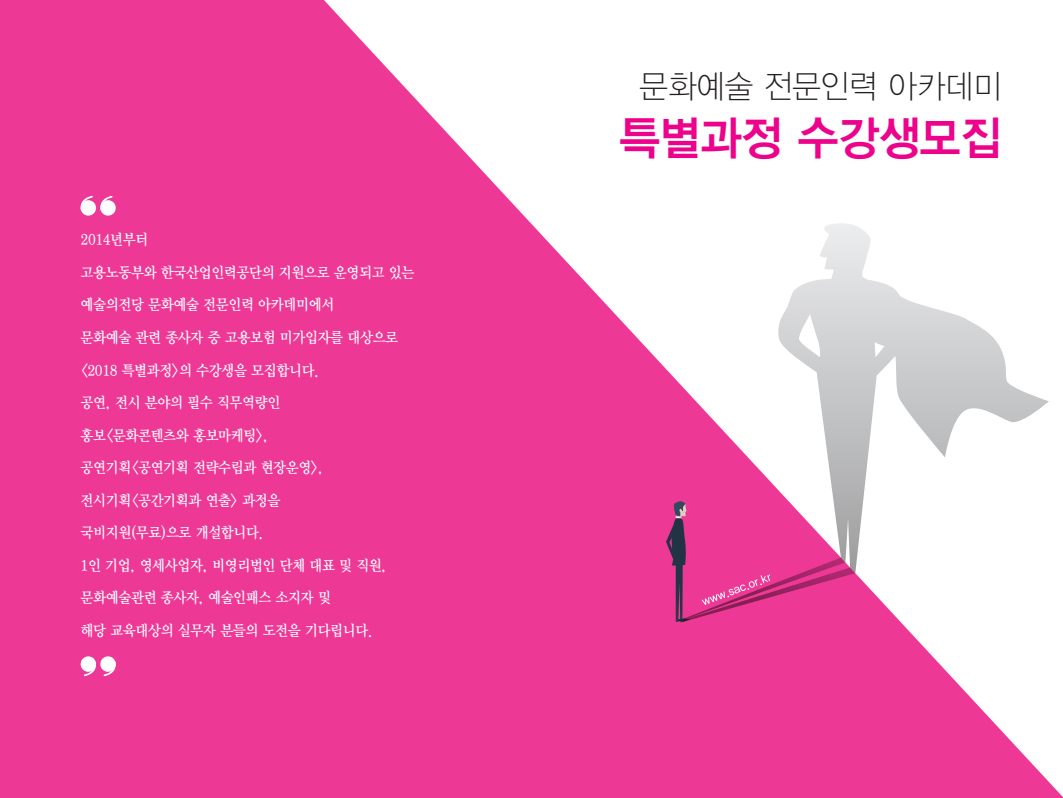
<style>
.page{position:relative;width:1063px;height:798px;background:#fff}
.page>*{position:absolute;margin:0;border:0;box-sizing:border-box;transform-origin:0 0}
.t1{font:46.62px "YDIYGO340";color:#ed028c;scale:.95 1}
.t2{font:32.5px "YDIYGO310";color:#231f20;scale:.95 1}
.t3{font:15px/32.5px "YDIY Mj O340";letter-spacing:-.025em;color:#fff;scale:.92 1}
</style>
<div class="page">
<svg style="left:531px;top:223px;width:532px;height:574px;fill:#ed3896"></svg>
<svg style="left:778px;top:223px;width:271px;height:350px"></svg>
<svg style="left:666px;top:501px;width:189px;height:121px;background:#dc4996"></svg>
<div style="left:0;top:0;width:531px;height:797px;background:#ed3896"></div>
<svg style="left:80px;top:196px;width:36px;height:19px"></svg>
<svg style="left:80px;top:656px;width:37px;height:20px"></svg>
<p class="t3" style="left:81px;top:224px;width:365px">2014년부터<br>고용노동부와 한국산업인력공단의 지원으로 운영되고 있는 예술의전당 문화예술 전문인력 아카데미에서<br>문화예술 관련 종사자 중 고용보험 미가입자를 대상으로 &lt;2018 특별과정&gt;의 수강생을 모집합니다.<br>공연, 전시 분야의 필수 직무역량인<br>홍보&lt;문화콘텐츠와 홍보마케팅&gt;,<br>공연기획&lt;공연기획 전략수립과 현장운영&gt;, 전시기획&lt;공간기획과 연출&gt; 과정을<br>국비지원(무료)으로 개설합니다.<br>1인 기업, 영세사업자, 비영리법인 단체 대표 및 직원, 문화예술관련 종사자, 예술인패스 소지자 및<br>해당 교육대상의 실무자 분들의 도전을 기다립니다.</p>
<h2 class="t2" style="left:640px;top:69px;width:383px">문화예술 전문인력 아카데미</h2>
<h1 class="t1" style="left:619px;top:111px;width:403px">특별과정 수강생모집</h1>
</div>
